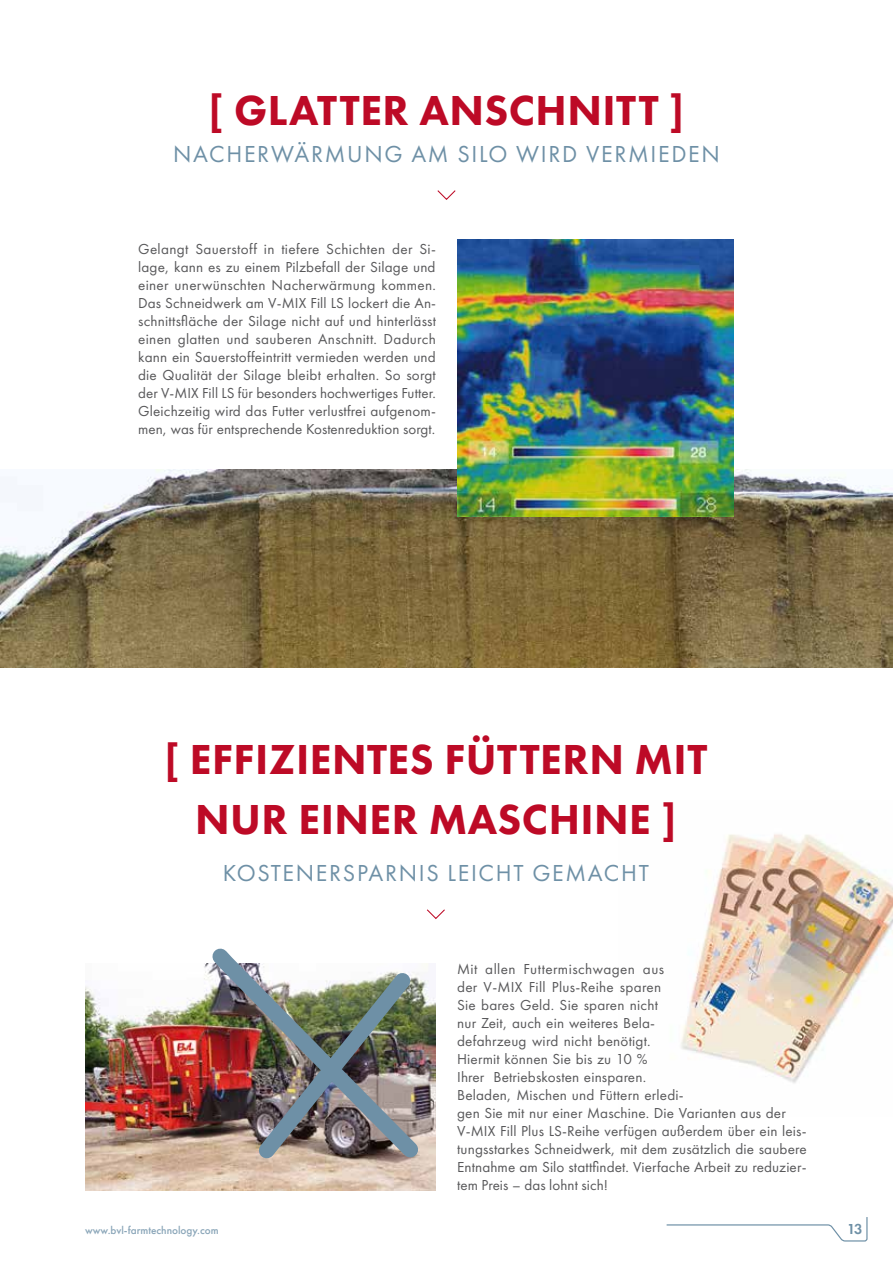
<style>
.page{position:relative;width:893px;height:1263px;background:#fff}
.page>*{position:absolute;margin:0;border:0;box-sizing:border-box;transform-origin:0 0}
.t1{font:800 43.5px/60px "Futura PT";letter-spacing:.01em;color:#bd0a26;text-align:center}
.t2{font:24px "Futura PT";letter-spacing:.07em;color:#6e90a6}
.t3{font:15px/18px "Futura PT";letter-spacing:.01em;color:#58585a;text-align:justify}
.t4{font:600 15px "Futura PT";color:#6e90a6}
.t5{font:500 11.25px "Futura PT";color:#89a5b8}
</style>
<div class="page">
<img style="left:0;top:470px;width:893px;height:198px">
<img style="left:681px;top:834px;width:212px;height:249px">
<svg style="left:437px;top:190px;width:19px;height:10px"></svg>
<img style="left:85px;top:964px;width:351px;height:226px">
<img style="left:457px;top:240px;width:276px;height:276px">
<svg style="left:427px;top:909px;width:18px;height:10px"></svg>
<img style="left:205px;top:948px;width:221px;height:217px">
<img style="left:245px;top:959px;width:179px;height:213px">
<svg style="left:666px;top:1217px;width:202px;height:25px"></svg>
<h1 class="t1" style="left:208px;top:80px;width:478px">[ GLATTER ANSCHNITT ]</h1>
<h2 class="t2" style="left:173px;top:140px;width:548px">NACHERWÄRMUNG AM SILO WIRD VERMIEDEN</h2>
<p class="t3" style="left:138px;top:240px;width:299px">Gelangt Sauerstoff in tiefere Schichten der Si&shy;lage, kann es zu einem Pilzbefall der Silage und einer unerwünschten Nacherwärmung kommen.<br>Das Schneidwerk am V-MIX Fill LS lockert die An&shy;schnittsfläche der Silage nicht auf und hinterlässt einen glatten und sauberen Anschnitt. Dadurch kann ein Sauerstoffeintritt vermieden werden und die Qualität der Silage bleibt erhalten. So sorgt der V-MIX Fill LS für besonders hochwertiges Futter.<br>Gleichzeitig wird das Futter verlustfrei aufgenom&shy;men, was für entsprechende Kostenreduktion sorgt.</p>
<h1 class="t1" style="left:164px;top:729px;width:545px">[ EFFIZIENTES FÜTTERN MIT<br>NUR EINER MASCHINE ]</h1>
<h2 class="t2" style="left:223px;top:859px;width:428px">KOSTENERSPARNIS LEICHT GEMACHT</h2>
<p class="t3" style="left:457px;top:960px;width:351px;text-align:left">Mit allen Futtermischwagen aus<br>der V-MIX Fill Plus-Reihe sparen<br>Sie bares Geld. Sie sparen nicht<br>nur Zeit, auch ein weiteres Bela-<br>defahrzeug wird nicht benötigt.<br>Hiermit können Sie bis zu 10 %<br>Ihrer Betriebskosten einsparen.<br>Beladen, Mischen und Füttern erledi-<br>gen Sie mit nur einer Maschine. Die Varianten aus der V-MIX Fill Plus LS-Reihe verfügen außerdem über ein leis&shy;tungsstarkes Schneidwerk, mit dem zusätzlich die saubere Entnahme am Silo stattfindet. Vierfache Arbeit zu reduzier&shy;tem Preis – das lohnt sich!</p>
<p class="t5" style="left:85px;top:1223px;width:135px">www.bvl-farmtechnology.com</p>
<p class="t4" style="left:847px;top:1219px;width:17px">13</p>
</div>
